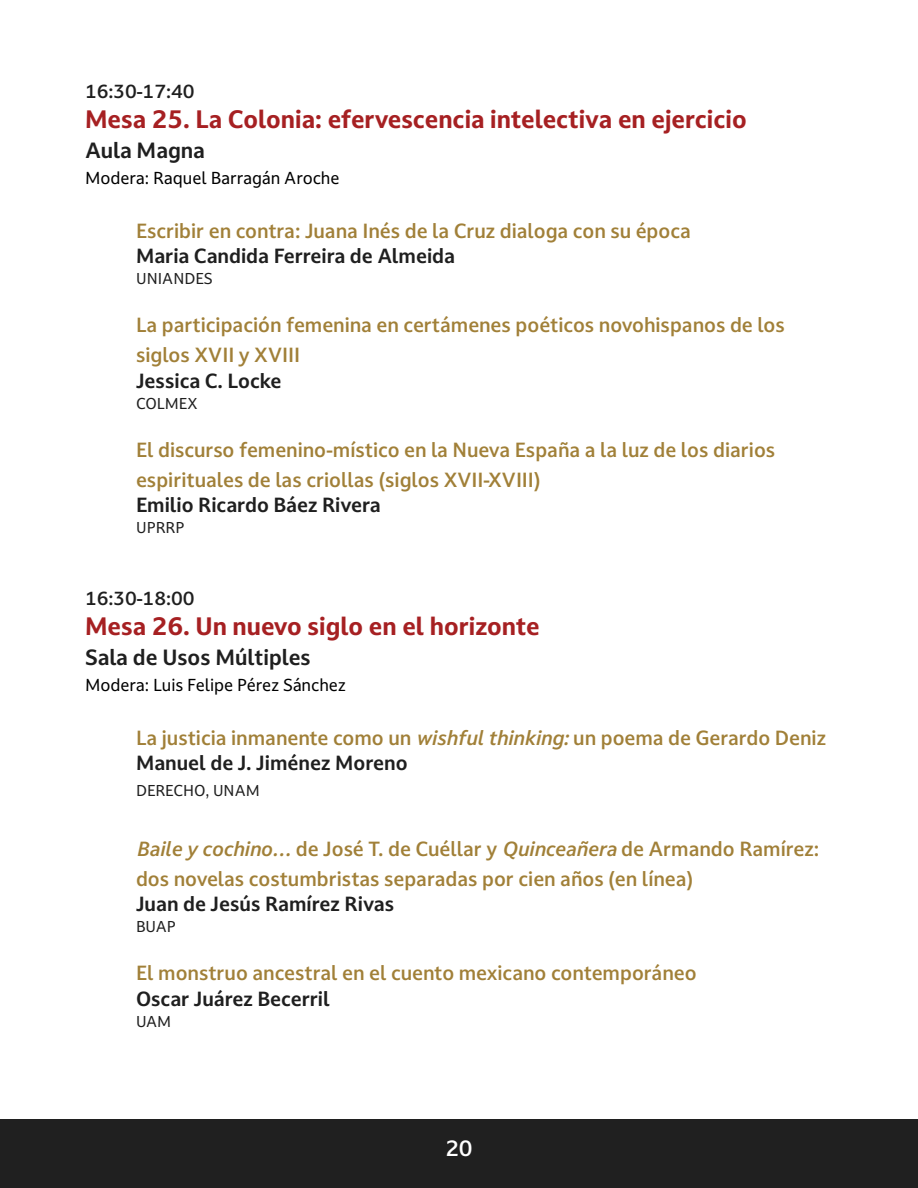
<style>
.page{position:relative;width:918px;height:1188px;background:#fff}
.page>*{position:absolute;margin:0;border:0;box-sizing:border-box;transform-origin:0 0}
.t1{font:700 24px "Darkmode Off CC";color:#a62022}
.t2{font:600 21px "Darkmode Off CC";color:#1f1f1f}
.t3{font:500 21px "Darkmode Off CC";color:#fff}
.t4{font:500 19.5px/30px "Darkmode Off CC";color:#a18038}
.t5{font:600 19.5px "Darkmode Off CC";color:#1f1f1f}
.t6{font:500 18px "Darkmode Off CC";color:#1f1f1f}
.t7{font:16.5px "Darkmode Off CC";color:#000}
.t8{font:15px "Darkmode Off CC";color:#1f1f1f}
.s1{font-style:italic}
.s2{font-weight:600;color:#1f1f1f}
</style>
<div class="page">
<div style="left:0;top:1119px;width:918px;height:69px;background:#202020"></div>
<p class="t6" style="left:85px;top:80px;width:111px">16:30-17:40</p>
<p class="t1" style="left:85px;top:103px;width:663px">Mesa 25. La Colonia: efervescencia intelectiva en ejercicio</p>
<p class="t2" style="left:85px;top:136px;width:121px">Aula Magna</p>
<p class="t7" style="left:85px;top:167px;width:256px">Modera: Raquel Barragán Aroche</p>
<p class="t4" style="left:136px;top:215px;width:556px">Escribir en contra: Juana Inés de la Cruz dialoga con su época</p>
<p class="t5" style="left:136px;top:243px;width:320px">Maria Candida Ferreira de Almeida</p>
<p class="t8" style="left:136px;top:269px;width:78px">UNIANDES</p>
<p class="t4" style="left:136px;top:310px;width:650px">La participación femenina en certámenes poéticos novohispanos de los siglos XVII y XVIII</p>
<p class="t5" style="left:136px;top:367px;width:147px">Jessica C. Locke</p>
<p class="t8" style="left:136px;top:393px;width:63px">COLMEX</p>
<p class="t4" style="left:136px;top:434px;width:641px">El discurso femenino-místico en la Nueva España a la luz de los diarios espirituales de las criollas (siglos XVII-XVIII)</p>
<p class="t5" style="left:136px;top:492px;width:246px">Emilio Ricardo Báez Rivera</p>
<p class="t8" style="left:136px;top:518px;width:50px">UPRRP</p>
<p class="t6" style="left:85px;top:587px;width:111px">16:30-18:00</p>
<p class="t1" style="left:85px;top:610px;width:456px">Mesa 26. Un nuevo siglo en el horizonte</p>
<p class="t2" style="left:85px;top:643px;width:227px">Sala de Usos Múltiples</p>
<p class="t7" style="left:85px;top:674px;width:262px">Modera: Luis Felipe Pérez Sánchez</p>
<p class="t4" style="left:136px;top:725px;width:692px;line-height:25.5px">La justicia inmanente como un <span class="s1">wishful thinking:</span> un poema de Gerardo Deniz<br><span class="s2">Manuel de J. Jiménez Moreno</span></p>
<p class="t8" style="left:136px;top:780px;width:125px">DERECHO, UNAM</p>
<p class="t4" style="left:136px;top:833px;width:685px"><span class="s1">Baile y cochino…</span> de José T. de Cuéllar y <span class="s1">Quinceañera</span> de Armando Ramírez: dos novelas costumbristas separadas por cien años (en línea)</p>
<p class="t5" style="left:136px;top:891px;width:260px">Juan de Jesús Ramírez Rivas</p>
<p class="t8" style="left:136px;top:917px;width:41px">BUAP</p>
<p class="t4" style="left:136px;top:958px;width:562px">El monstruo ancestral en el cuento mexicano contemporáneo</p>
<p class="t5" style="left:136px;top:985px;width:195px">Oscar Juárez Becerril</p>
<p class="t8" style="left:136px;top:1011px;width:37px">UAM</p>
<p class="t3" style="left:446px;top:1134px;width:28px">20</p>
</div>
